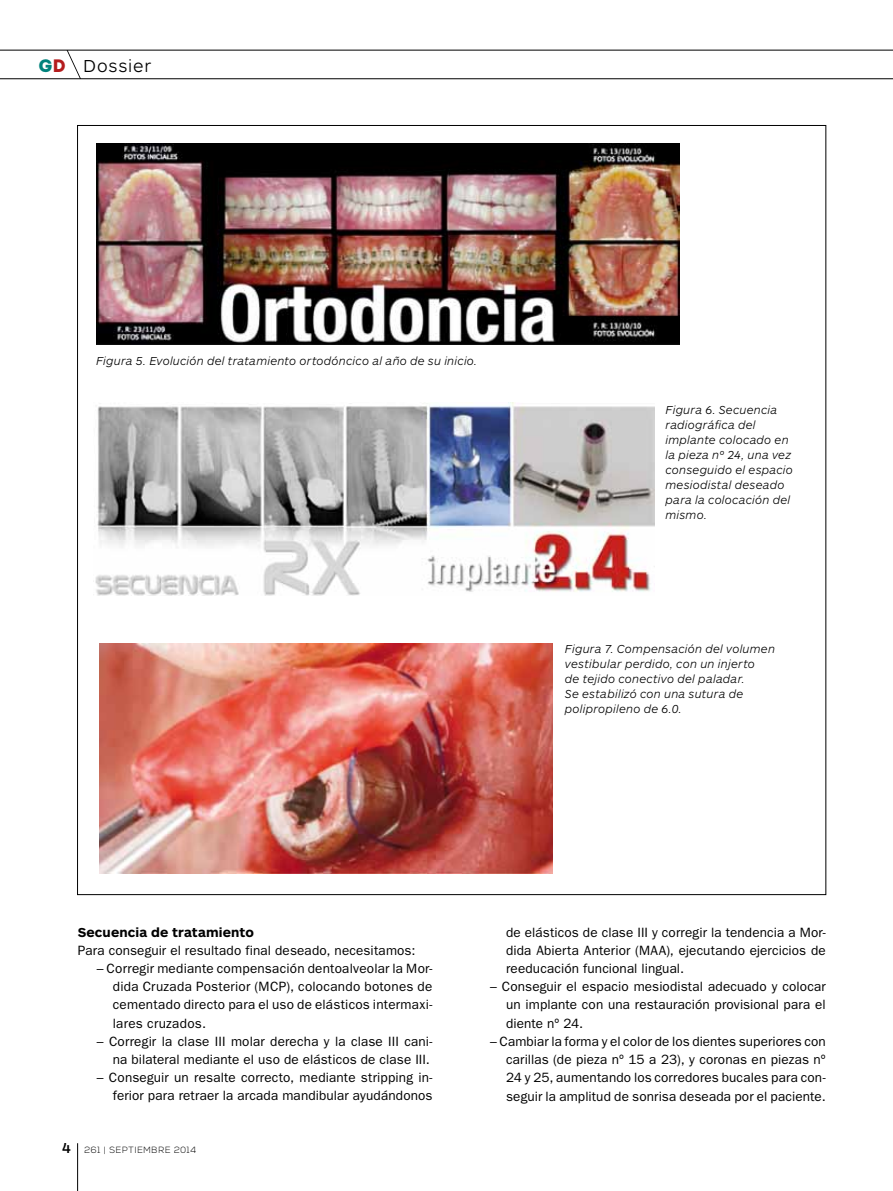
<style>
.page{position:relative;width:893px;height:1191px;background:#fff}
.page>*{position:absolute;margin:0;border:0;box-sizing:border-box;transform-origin:0 0}
.t1{font:300 18px "ARS Maquette Pro";letter-spacing:.045em;color:#000}
.t2{font:13.5px/18.1px "ITC Franklin Gothic Std";letter-spacing:.01em;color:#000;text-align:justify}
.t3{font:700 13.5px "ARS Maquette Pro";letter-spacing:.01em;color:#000}
.t4{font:italic 300 12px/15px "ARS Maquette Pro";letter-spacing:.015em;color:#000}
.t5{font:300 9px "Nexa";letter-spacing:.07em;color:#000}
.s1{font-family:"Intro";font-weight:400;color:#00827c}
.s2{font-family:"Intro";font-weight:400;color:#b41c1d}
.s3{font-family:"ARS Maquette Pro";font-weight:500;font-size:15px}
</style>
<div class="page">
<hr style="left:77px;top:1143px;width:1px;height:48px;background:#000">
<svg style="left:0;top:50px;width:893px;height:29px"></svg>
<img style="left:97px;top:143px;width:583px;height:202px">
<img style="left:95px;top:402px;width:560px;height:194px">
<img style="left:100px;top:643px;width:453px;height:230px">
<h1 class="t1" style="left:38px;top:54px;width:114px"><span class="s1">g</span><span class="s2">d</span> Dossier</h1>
<p class="t4" style="left:96px;top:353px;width:383px">Figura 5. Evolución del tratamiento ortodóncico al año de su inicio.</p>
<p class="t4" style="left:665px;top:402px;width:129px">Figura 6. Secuencia radiográfica del implante colocado en la pieza nº 24, una vez conseguido el espacio mesiodistal deseado para la colocación del mismo.</p>
<p class="t4" style="left:565px;top:641px;width:212px">Figura 7. Compensación del volumen vestibular perdido, con un injerto<br>de tejido conectivo del paladar.<br>Se estabilizó con una sutura de polipropileno de 6.0.</p>
<p class="t3" style="left:78px;top:923px;width:178px">Secuencia de tratamiento</p>
<p class="t2" style="left:78px;top:941px;width:339px">Para conseguir el resultado final deseado, necesitamos:</p>
<p class="t2" style="left:113px;top:959px;width:321px;text-indent:-16px">– Corregir mediante compensación dentoalveolar la Mor&shy;dida Cruzada Posterior (MCP), colocando botones de cementado directo para el uso de elásticos intermaxi&shy;lares cruzados.</p>
<p class="t2" style="left:97px;top:1032px;width:337px;text-align:right">– Corregir la clase III molar derecha y la clase III cani&shy;na bilateral mediante el uso de elásticos de clase III.</p>
<p class="t2" style="left:97px;top:1068px;width:337px;text-align:right">– Conseguir un resalte correcto, mediante stripping in&shy;ferior para retraer la arcada mandibular ayudándonos</p>
<p class="t5" style="left:62px;top:1144px;width:135px"><span class="s3">4</span> 261 | SEPTIEMBRE 2014</p>
<p class="t2" style="left:506px;top:923px;width:321px">de elásticos de clase III y corregir la tendencia a Mor&shy;dida Abierta Anterior (MAA), ejecutando ejercicios de reeducación funcional lingual.</p>
<p class="t2" style="left:506px;top:977px;width:321px;text-indent:-16px">– Conseguir el espacio mesiodistal adecuado y colocar un implante con una restauración provisional para el diente nº 24.</p>
<p class="t2" style="left:506px;top:1032px;width:321px;text-indent:-16px">– Cambiar la forma y el color de los dientes superiores con carillas (de pieza nº 15 a 23), y coronas en piezas nº 24 y 25, aumentando los corredores bucales para con&shy;seguir la amplitud de sonrisa deseada por el paciente.</p>
</div>
